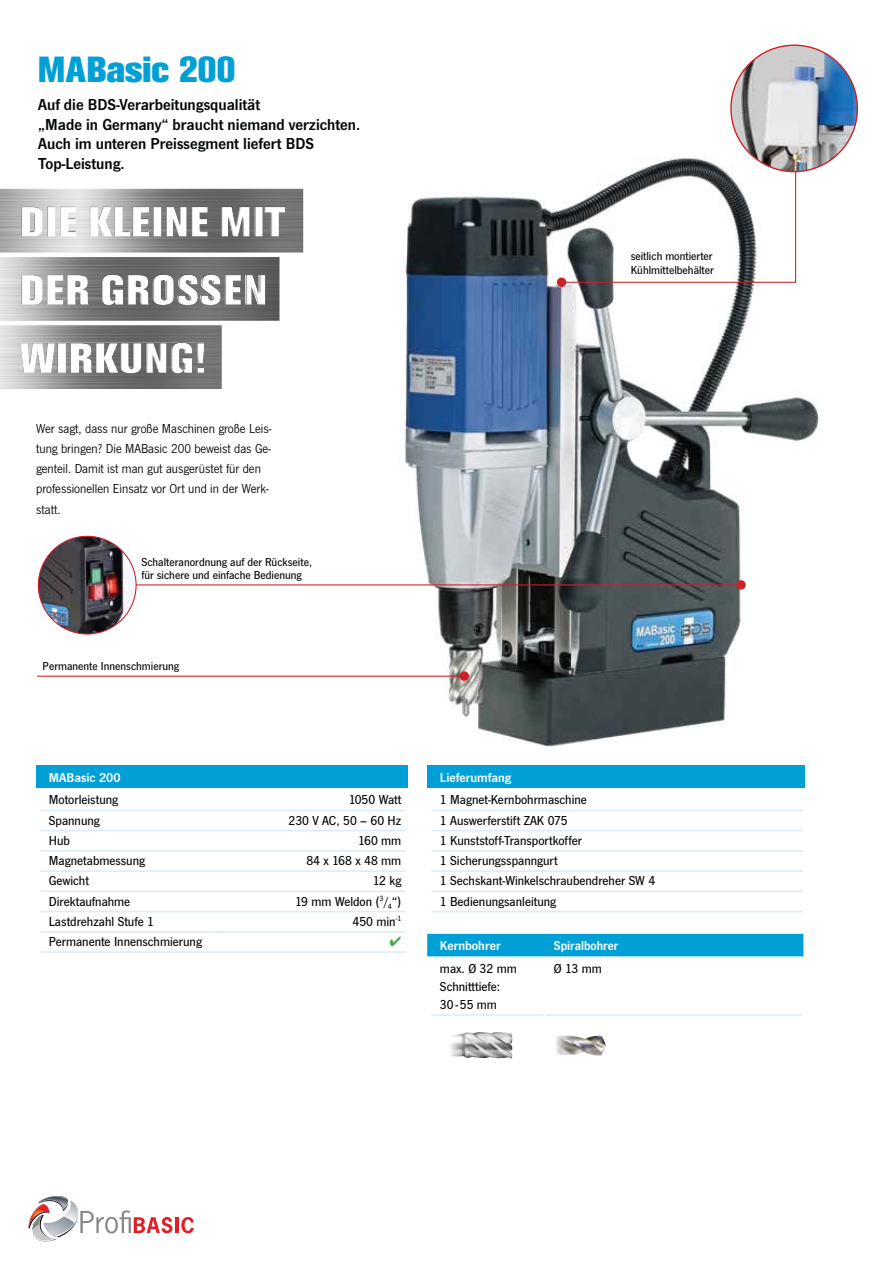
<style>
.page{position:relative;width:893px;height:1263px;background:#fff}
.page>*{position:absolute;margin:0;border:0;box-sizing:border-box;transform-origin:0 0}
.t1{font:800 36px "Akzidenz Grotesk BE";color:#00a0d7}
.t2{font:600 16.5px/19.5px "News Gothic T";color:#040809}
.t3{font:500 13.5px/20.2px "News Gothic T";color:#040809}
.t4{font:13.5px/20.2px "News Gothic T";color:#040809}
.t5{font:600 13.5px "News Gothic T";color:#fff}
.t6{font:600 13.5px "News Gothic T";color:#fff;scale:.96 1}
.t7{font:500 12px/13.5px "News Gothic T";color:#040809}
</style>
<div class="page">
<img style="left:339px;top:145px;width:507px;height:687px">
<hr style="left:175px;top:1217px;width:3px;height:16px;background:#e21e26">
<svg style="left:181px;top:1217px;width:13px;height:16px"></svg>
<svg style="left:28px;top:1196px;width:144px;height:46px"></svg>
<div style="left:36px;top:765px;width:371px;height:23px;background:#00a0d7"></div>
<hr style="left:40px;top:810px;width:180px;height:1px;background:#daecf8">
<hr style="left:40px;top:830px;width:180px;height:1px;background:#daecf8">
<hr style="left:40px;top:850px;width:180px;height:2px;background:#daecf8">
<hr style="left:40px;top:870px;width:180px;height:2px;background:#daecf8">
<hr style="left:40px;top:891px;width:180px;height:1px;background:#daecf8">
<hr style="left:40px;top:911px;width:180px;height:1px;background:#daecf8">
<hr style="left:40px;top:931px;width:180px;height:2px;background:#daecf8">
<hr style="left:40px;top:951px;width:180px;height:2px;background:#daecf8">
<hr style="left:219px;top:810px;width:187px;height:1px;background:#daecf8">
<hr style="left:219px;top:830px;width:187px;height:1px;background:#daecf8">
<hr style="left:219px;top:850px;width:187px;height:2px;background:#daecf8">
<hr style="left:219px;top:870px;width:187px;height:2px;background:#daecf8">
<hr style="left:219px;top:891px;width:187px;height:1px;background:#daecf8">
<hr style="left:219px;top:911px;width:187px;height:1px;background:#daecf8">
<hr style="left:219px;top:931px;width:187px;height:2px;background:#daecf8">
<hr style="left:219px;top:951px;width:187px;height:2px;background:#daecf8">
<div style="left:427px;top:765px;width:377px;height:23px;background:#00a0d7"></div>
<hr style="left:431px;top:810px;width:372px;height:1px;background:#daecf8">
<hr style="left:431px;top:830px;width:372px;height:1px;background:#daecf8">
<hr style="left:431px;top:850px;width:372px;height:2px;background:#daecf8">
<hr style="left:431px;top:870px;width:372px;height:2px;background:#daecf8">
<hr style="left:431px;top:891px;width:372px;height:1px;background:#daecf8">
<hr style="left:431px;top:911px;width:372px;height:1px;background:#daecf8">
<img style="left:0;top:189px;width:303px;height:64px">
<img style="left:0;top:257px;width:279px;height:64px">
<img style="left:0;top:325px;width:222px;height:64px">
<img style="left:22px;top:236px;width:263px;height:1px">
<img style="left:22px;top:207px;width:263px;height:29px">
<img style="left:22px;top:305px;width:243px;height:1px">
<img style="left:107px;top:274px;width:109px;height:1px">
<img style="left:22px;top:275px;width:243px;height:30px">
<img style="left:20px;top:373px;width:184px;height:1px">
<img style="left:20px;top:343px;width:184px;height:30px">
<hr style="left:37px;top:676px;width:427px;height:1px;background:#cd2027">
<div style="left:459px;top:671px;width:10px;height:10px;background:#cd2027;border-radius:50%"></div>
<hr style="left:88px;top:584px;width:653px;height:1px;background:#cd2027">
<div style="left:736px;top:580px;width:10px;height:10px;background:#cd2027;border-radius:50%"></div>
<div style="left:427px;top:934px;width:376px;height:22px;background:#00a0d7"></div>
<hr style="left:431px;top:1014px;width:113px;height:2px;background:#daecf8">
<hr style="left:545px;top:1014px;width:257px;height:2px;background:#daecf8">
<img style="left:556px;top:1035px;width:50px;height:21px">
<img style="left:450px;top:1032px;width:62px;height:27px">
<img style="left:38px;top:536px;width:98px;height:98px;border-radius:50%">
<svg style="left:560px;top:73px;width:237px;height:210px"></svg>
<div style="left:557px;top:278px;width:9px;height:9px;background:#cd2027;border-radius:50%"></div>
<img style="left:731px;top:45px;width:126px;height:127px;border-radius:50%">
<h1 class="t1" style="left:38px;top:57px;width:199px">MABasic 200</h1>
<p class="t2" style="left:38px;top:96px;width:323px">Auf die BDS-Verarbeitungsqualität<br>„Made in Germany“ braucht niemand verzichten.<br>Auch im unteren Preissegment liefert BDS Top-Leistung.</p>
<p class="t7" style="left:631px;top:250px;width:85px">seitlich montierter<br>Kühlmittelbehälter</p>
<p class="t4" style="left:36px;top:419px;width:237px">Wer sagt, dass nur große Maschinen große Leis&shy;tung bringen? Die MABasic 200 beweist das Ge&shy;genteil. Damit ist man gut ausgerüstet für den professionellen Einsatz vor Ort und in der Werk&shy;statt.</p>
<p class="t7" style="left:141px;top:556px;width:172px">Schalteranordnung auf der Rückseite, für sichere und einfache Bedienung</p>
<p class="t7" style="left:43px;top:660px;width:138px">Permanente Innenschmierung</p>
<p class="t5" style="left:49px;top:772px;width:73px">MABasic 200</p>
<p class="t3" style="left:49px;top:791px;width:155px">Motorleistung<br>Spannung<br>Hub<br>Magnetabmessung<br>Gewicht<br>Direktaufnahme<br>Lastdrehzahl Stufe 1<br>Permanente Innenschmierung</p>
<p class="t3" style="left:289px;top:791px;width:114px;text-align:right">1050 Watt<br>230 V AC, 50 – 60 Hz<br>160 mm<br>84 x 168 x 48 mm<br>12 kg<br>19 mm Weldon (<sup>3</sup>/<sub>4</sub>“)<br>450 min<sup>-1</sup></p>
<p class="t5" style="left:440px;top:772px;width:73px">Lieferumfang</p>
<p class="t3" style="left:440px;top:791px;width:217px">1 Magnet-Kernbohrmaschine<br>1 Auswerferstift ZAK 075<br>1 Kunststoff-Transportkoffer<br>1 Sicherungsspanngurt<br>1 Sechskant-Winkelschraubendreher SW 4<br>1 Bedienungsanleitung</p>
<p class="t5" style="left:440px;top:941px;width:62px">Kernbohrer</p>
<p class="t6" style="left:554px;top:941px;width:69px">Spiralbohrer</p>
<p class="t3" style="left:440px;top:960px;width:78px;line-height:18px">max. Ø 32 mm<br>Schnitttiefe:<br>30 - 55 mm</p>
<p class="t3" style="left:554px;top:959px;width:49px">Ø 13 mm</p>
</div>
